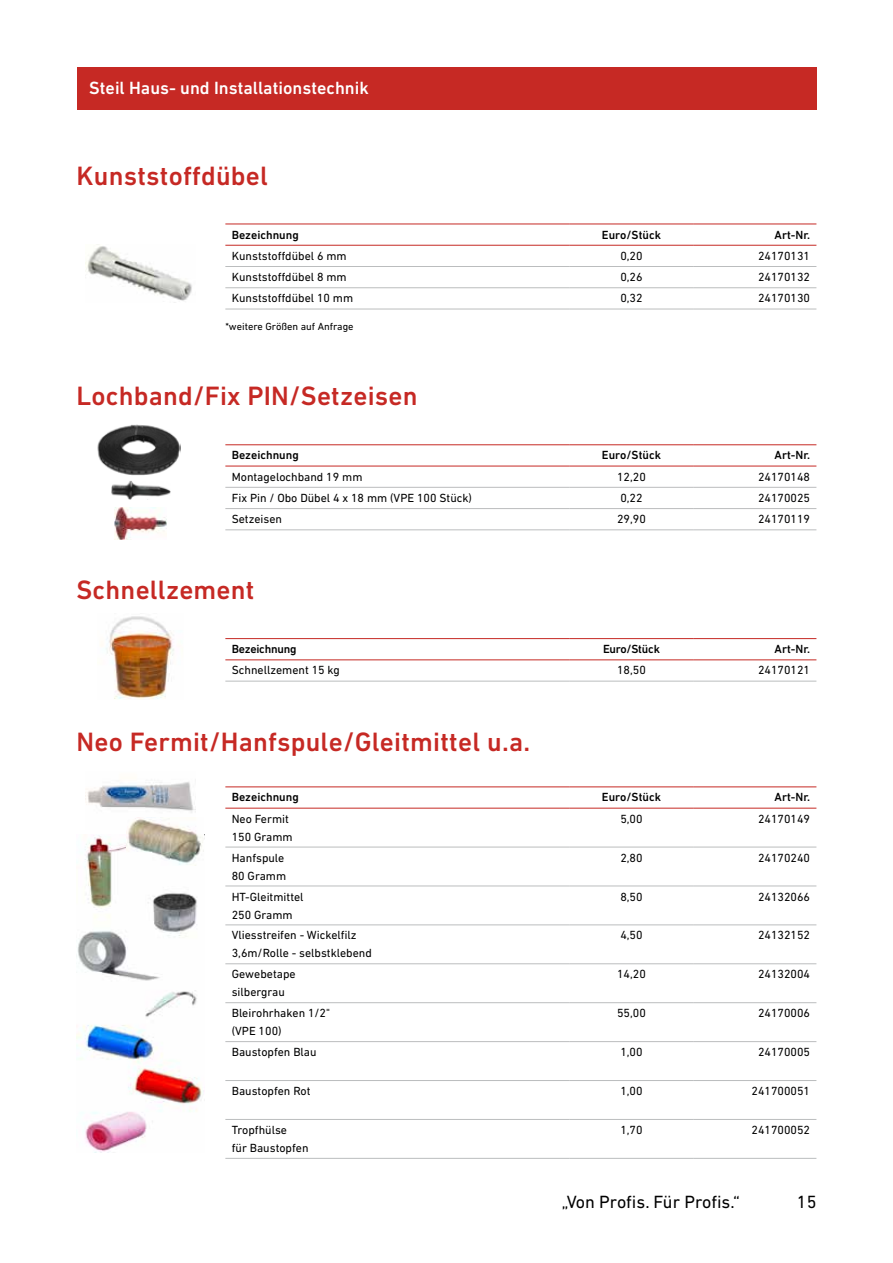
<style>
.page{position:relative;width:893px;height:1263px;background:#fff}
.page>*{position:absolute;margin:0;border:0;box-sizing:border-box;transform-origin:0 0}
.t1{font:500 27px "DIN Next LT Pro";letter-spacing:.01em;color:#c62924}
.t2{font:500 18px "DIN Next LT Pro";color:#fff}
.t3{font:18px "DIN Next LT Pro";color:#000}
.t4{font:12px/18px "DIN Next LT Pro";color:#000}
.t5{font:500 12px "DIN Next LT Pro";color:#000}
.t6{font:500 12px "DIN Next LT Pro";letter-spacing:-.02em;color:#000}
.t7{font:10.5px "DIN Next LT Pro";color:#000}
</style>
<div class="page">
<div style="left:77px;top:67px;width:739px;height:43px;background:#c62924"></div>
<svg style="left:225px;top:288px;width:591px;height:21px"></svg>
<hr style="left:225px;top:224px;width:345px;height:1px;background:#c62924">
<hr style="left:570px;top:224px;width:123px;height:1px;background:#c62924">
<hr style="left:693px;top:224px;width:123px;height:1px;background:#c62924">
<hr style="left:225px;top:245px;width:345px;height:1px;background:#c62924">
<hr style="left:570px;top:245px;width:123px;height:1px;background:#c62924">
<hr style="left:693px;top:245px;width:123px;height:1px;background:#c62924">
<hr style="left:225px;top:266px;width:345px;height:1px;background:#bbbdbe">
<hr style="left:570px;top:266px;width:123px;height:1px;background:#bbbdbe">
<hr style="left:693px;top:266px;width:123px;height:1px;background:#bbbdbe">
<hr style="left:225px;top:287px;width:345px;height:1px;background:#bbbdbe">
<hr style="left:225px;top:309px;width:345px;height:1px;background:#bbbdbe">
<hr style="left:570px;top:287px;width:123px;height:1px;background:#bbbdbe">
<hr style="left:570px;top:309px;width:123px;height:1px;background:#bbbdbe">
<hr style="left:693px;top:287px;width:123px;height:1px;background:#bbbdbe">
<hr style="left:693px;top:309px;width:123px;height:1px;background:#bbbdbe">
<svg style="left:226px;top:486px;width:590px;height:1px"></svg>
<hr style="left:225px;top:444px;width:345px;height:1px;background:#c62924">
<hr style="left:570px;top:444px;width:123px;height:1px;background:#c62924">
<hr style="left:693px;top:444px;width:123px;height:1px;background:#c62924">
<hr style="left:225px;top:466px;width:345px;height:1px;background:#c62924">
<hr style="left:570px;top:466px;width:123px;height:1px;background:#c62924">
<hr style="left:693px;top:466px;width:123px;height:1px;background:#c62924">
<hr style="left:225px;top:487px;width:345px;height:1px;background:#bbbdbe">
<hr style="left:225px;top:508px;width:345px;height:1px;background:#bbbdbe">
<hr style="left:225px;top:529px;width:345px;height:1px;background:#bbbdbe">
<hr style="left:570px;top:487px;width:123px;height:1px;background:#bbbdbe">
<hr style="left:570px;top:508px;width:123px;height:1px;background:#bbbdbe">
<hr style="left:570px;top:529px;width:123px;height:1px;background:#bbbdbe">
<hr style="left:693px;top:487px;width:123px;height:1px;background:#bbbdbe">
<hr style="left:693px;top:508px;width:123px;height:1px;background:#bbbdbe">
<hr style="left:693px;top:529px;width:123px;height:1px;background:#bbbdbe">
<svg style="left:225px;top:660px;width:591px;height:21px"></svg>
<hr style="left:225px;top:638px;width:345px;height:1px;background:#c62924">
<hr style="left:570px;top:638px;width:123px;height:1px;background:#c62924">
<hr style="left:693px;top:638px;width:123px;height:1px;background:#c62924">
<hr style="left:225px;top:659px;width:345px;height:1px;background:#c62924">
<hr style="left:570px;top:659px;width:123px;height:1px;background:#c62924">
<hr style="left:693px;top:659px;width:123px;height:1px;background:#c62924">
<hr style="left:225px;top:681px;width:345px;height:1px;background:#bbbdbe">
<hr style="left:570px;top:681px;width:123px;height:1px;background:#bbbdbe">
<hr style="left:693px;top:681px;width:123px;height:1px;background:#bbbdbe">
<svg style="left:225px;top:846px;width:591px;height:312px"></svg>
<svg style="left:225px;top:848px;width:591px;height:193px"></svg>
<hr style="left:225px;top:786px;width:345px;height:1px;background:#c62924">
<hr style="left:570px;top:786px;width:123px;height:1px;background:#c62924">
<hr style="left:693px;top:786px;width:123px;height:1px;background:#c62924">
<hr style="left:225px;top:808px;width:345px;height:1px;background:#c62924">
<hr style="left:570px;top:808px;width:123px;height:1px;background:#c62924">
<hr style="left:693px;top:808px;width:123px;height:1px;background:#c62924">
<hr style="left:225px;top:847px;width:345px;height:1px;background:#bbbdbe">
<hr style="left:570px;top:847px;width:123px;height:1px;background:#bbbdbe">
<hr style="left:693px;top:847px;width:123px;height:1px;background:#bbbdbe">
<hr style="left:225px;top:885px;width:345px;height:1px;background:#bbbdbe">
<hr style="left:570px;top:885px;width:123px;height:1px;background:#bbbdbe">
<hr style="left:693px;top:885px;width:123px;height:1px;background:#bbbdbe">
<hr style="left:225px;top:924px;width:345px;height:1px;background:#bbbdbe">
<hr style="left:570px;top:924px;width:123px;height:1px;background:#bbbdbe">
<hr style="left:693px;top:924px;width:123px;height:1px;background:#bbbdbe">
<hr style="left:225px;top:963px;width:345px;height:1px;background:#bbbdbe">
<hr style="left:570px;top:963px;width:123px;height:1px;background:#bbbdbe">
<hr style="left:693px;top:963px;width:123px;height:1px;background:#bbbdbe">
<hr style="left:225px;top:1002px;width:345px;height:1px;background:#bbbdbe">
<hr style="left:570px;top:1002px;width:123px;height:1px;background:#bbbdbe">
<hr style="left:693px;top:1002px;width:123px;height:1px;background:#bbbdbe">
<hr style="left:225px;top:1041px;width:345px;height:1px;background:#bbbdbe">
<hr style="left:225px;top:1080px;width:345px;height:1px;background:#bbbdbe">
<hr style="left:225px;top:1119px;width:345px;height:1px;background:#bbbdbe">
<hr style="left:225px;top:1158px;width:345px;height:1px;background:#bbbdbe">
<hr style="left:570px;top:1041px;width:123px;height:1px;background:#bbbdbe">
<hr style="left:570px;top:1080px;width:123px;height:1px;background:#bbbdbe">
<hr style="left:570px;top:1119px;width:123px;height:1px;background:#bbbdbe">
<hr style="left:570px;top:1158px;width:123px;height:1px;background:#bbbdbe">
<hr style="left:693px;top:1041px;width:123px;height:1px;background:#bbbdbe">
<hr style="left:693px;top:1080px;width:123px;height:1px;background:#bbbdbe">
<hr style="left:693px;top:1119px;width:123px;height:1px;background:#bbbdbe">
<hr style="left:693px;top:1158px;width:123px;height:1px;background:#bbbdbe">
<img style="left:85px;top:244px;width:107px;height:57px">
<img style="left:106px;top:616px;width:68px;height:83px">
<img style="left:97px;top:424px;width:84px;height:52px">
<img style="left:111px;top:481px;width:59px;height:18px">
<img style="left:114px;top:508px;width:52px;height:31px">
<img style="left:85px;top:782px;width:111px;height:31px">
<img style="left:77px;top:835px;width:127px;height:317px">
<img style="left:126px;top:817px;width:77px;height:49px">
<h2 class="t2" style="left:89px;top:78px;width:281px">Steil Haus- und Installationstechnik</h2>
<h1 class="t1" style="left:77px;top:160px;width:193px">Kunststoffdübel</h1>
<p class="t5" style="left:232px;top:227px;width:69px">Bezeichnung</p>
<p class="t5" style="left:602px;top:227px;width:61px">Euro/Stück</p>
<p class="t5" style="left:775px;top:227px;width:37px">Art-Nr.</p>
<p class="t4" style="left:232px;top:247px;width:116px">Kunststoffdübel 6 mm</p>
<p class="t4" style="left:620px;top:247px;width:24px">0,20</p>
<p class="t4" style="left:758px;top:247px;width:54px">24170131</p>
<p class="t4" style="left:232px;top:268px;width:116px">Kunststoffdübel 8 mm</p>
<p class="t4" style="left:620px;top:268px;width:24px">0,26</p>
<p class="t4" style="left:758px;top:268px;width:54px">24170132</p>
<p class="t4" style="left:232px;top:289px;width:123px">Kunststoffdübel 10 mm</p>
<p class="t4" style="left:620px;top:289px;width:24px">0,32</p>
<p class="t4" style="left:758px;top:289px;width:54px">24170130</p>
<p class="t7" style="left:225px;top:321px;width:130px">*weitere Größen auf Anfrage</p>
<h1 class="t1" style="left:77px;top:381px;width:343px">Lochband/Fix PIN/Setzeisen</h1>
<p class="t5" style="left:232px;top:448px;width:69px">Bezeichnung</p>
<p class="t5" style="left:602px;top:448px;width:61px">Euro/Stück</p>
<p class="t5" style="left:775px;top:448px;width:37px">Art-Nr.</p>
<p class="t4" style="left:232px;top:467px;width:132px">Montagelochband 19 mm</p>
<p class="t4" style="left:617px;top:467px;width:30px">12,20</p>
<p class="t4" style="left:758px;top:467px;width:54px">24170148</p>
<p class="t4" style="left:232px;top:489px;width:242px">Fix Pin / Obo Dübel 4 x 18 mm (VPE 100 Stück)</p>
<p class="t4" style="left:620px;top:489px;width:24px">0,22</p>
<p class="t4" style="left:758px;top:489px;width:54px">24170025</p>
<p class="t4" style="left:232px;top:510px;width:52px">Setzeisen</p>
<p class="t4" style="left:617px;top:510px;width:30px">29,90</p>
<p class="t4" style="left:758px;top:510px;width:54px">24170119</p>
<h1 class="t1" style="left:77px;top:574px;width:180px">Schnellzement</h1>
<p class="t6" style="left:232px;top:642px;width:66px">Bezeichnung</p>
<p class="t6" style="left:603px;top:642px;width:58px">Euro/Stück</p>
<p class="t5" style="left:775px;top:642px;width:37px">Art-Nr.</p>
<p class="t4" style="left:232px;top:661px;width:110px">Schnellzement 15 kg</p>
<p class="t4" style="left:617px;top:661px;width:30px">18,50</p>
<p class="t4" style="left:758px;top:661px;width:54px">24170121</p>
<h1 class="t1" style="left:77px;top:726px;width:455px">Neo Fermit/Hanfspule/Gleitmittel u.a.</h1>
<p class="t5" style="left:232px;top:790px;width:69px">Bezeichnung</p>
<p class="t5" style="left:602px;top:790px;width:61px">Euro/Stück</p>
<p class="t5" style="left:775px;top:790px;width:37px">Art-Nr.</p>
<p class="t4" style="left:232px;top:809px;width:62px">Neo Fermit<br>150 Gramm</p>
<p class="t4" style="left:620px;top:809px;width:24px">5,00</p>
<p class="t4" style="left:758px;top:809px;width:54px">24170149</p>
<p class="t4" style="left:232px;top:848px;width:56px">Hanfspule<br>80 Gramm</p>
<p class="t4" style="left:620px;top:848px;width:24px">2,80</p>
<p class="t4" style="left:758px;top:848px;width:54px">24170240</p>
<p class="t4" style="left:232px;top:887px;width:73px">HT-Gleitmittel<br>250 Gramm</p>
<p class="t4" style="left:620px;top:887px;width:24px">8,50</p>
<p class="t4" style="left:758px;top:887px;width:54px">24132066</p>
<p class="t4" style="left:232px;top:926px;width:142px">Vliesstreifen - Wickelfilz<br>3,6m/Rolle - selbstklebend</p>
<p class="t4" style="left:620px;top:926px;width:24px">4,50</p>
<p class="t4" style="left:758px;top:926px;width:54px">24132152</p>
<p class="t4" style="left:232px;top:965px;width:65px">Gewebetape silbergrau</p>
<p class="t4" style="left:617px;top:965px;width:30px">14,20</p>
<p class="t4" style="left:758px;top:965px;width:54px">24132004</p>
<p class="t4" style="left:232px;top:1004px;width:100px">Bleirohrhaken 1/2" (VPE 100)</p>
<p class="t4" style="left:617px;top:1004px;width:30px">55,00</p>
<p class="t4" style="left:758px;top:1004px;width:54px">24170006</p>
<p class="t4" style="left:232px;top:1043px;width:86px">Baustopfen Blau</p>
<p class="t4" style="left:620px;top:1043px;width:24px">1,00</p>
<p class="t4" style="left:758px;top:1043px;width:54px">24170005</p>
<p class="t4" style="left:232px;top:1082px;width:80px">Baustopfen Rot</p>
<p class="t4" style="left:620px;top:1082px;width:24px">1,00</p>
<p class="t4" style="left:751px;top:1082px;width:60px">241700051</p>
<p class="t4" style="left:232px;top:1121px;width:78px">Tropfhülse<br>für Baustopfen</p>
<p class="t4" style="left:620px;top:1121px;width:24px">1,70</p>
<p class="t4" style="left:751px;top:1121px;width:60px">241700052</p>
<h2 class="t3" style="left:562px;top:1192px;width:180px">„Von Profis. Für Profis.“</h2>
<h2 class="t3" style="left:797px;top:1192px;width:21px">15</h2>
</div>
